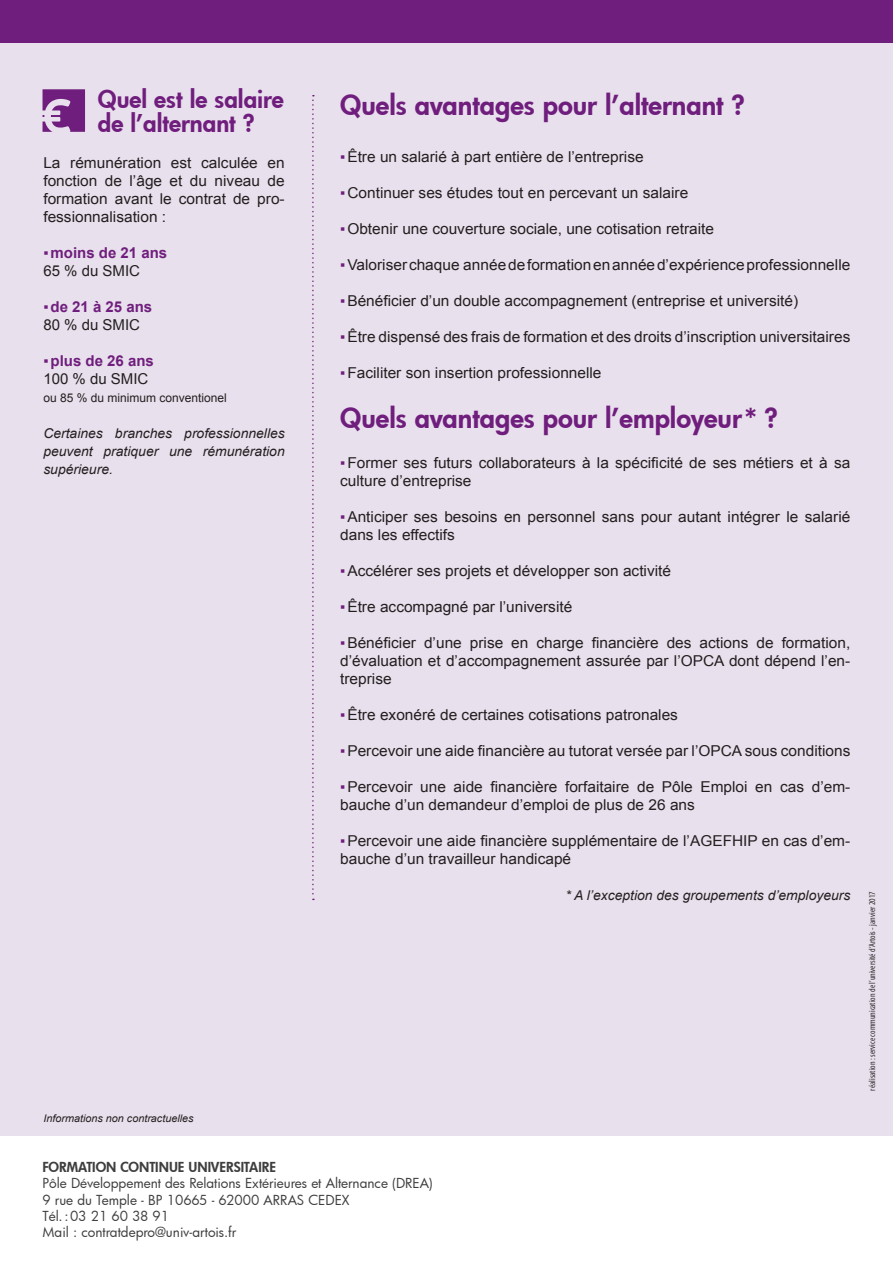
<style>
.page{position:relative;width:893px;height:1263px;background:#fff}
.page>*{position:absolute;margin:0;border:0;box-sizing:border-box;transform-origin:0 0}
.t1{font:800 27px "Futura";color:#701e7d}
.t2{font:800 24px/24px "Futura";color:#701e7d}
.t3{font:15px/18px "Arial";color:#231f20}
.t4{font:700 15px/18px "Arial";color:#701e7d}
.t5{font:13.5px/16.2px "Futura";color:#3e3e3f}
.t6{font:italic 13.5px/18px "Arial";color:#231f20;text-align:justify}
.t7{font:800 13.5px "Futura";color:#3e3e3f}
.t8{font:12px "Arial";color:#231f20}
.t9{font:italic 10.5px "Arial";color:#231f20}
.t10{font:condensed 9px "Myriad Pro";color:#312f30}
.s1{font-weight:400}
.s2{font-weight:400;color:#231f20}
.s3{color:#701e7d}
</style>
<div class="page">
<div style="left:0;top:43px;width:893px;height:1093px;background:#e8e0ec"></div>
<div style="left:0;top:0;width:893px;height:43px;background:#701e7d"></div>
<svg style="left:312px;top:95px;width:2px;height:805px"></svg>
<svg style="left:43px;top:89px;width:42px;height:43px"></svg>
<h2 class="t2" style="left:98px;top:86px;width:188px">Quel est le salaire de l’alternant ?</h2>
<p class="t3" style="left:43px;top:153px;width:243px;text-align:justify">La rémunération est calculée en fonction de l’âge et du niveau de formation avant le contrat de pro&shy;fessionnalisation :</p>
<p class="t4" style="left:43px;top:244px;width:125px"><span class="s1">▪</span>moins de 21 ans<br><span class="s2">65 % du SMIC</span></p>
<p class="t4" style="left:43px;top:298px;width:110px"><span class="s1">▪</span>de 21 à 25 ans<br><span class="s2">80 % du SMIC</span></p>
<p class="t4" style="left:43px;top:352px;width:112px"><span class="s1">▪</span>plus de 26 ans<br><span class="s2">100 % du SMIC</span></p>
<p class="t8" style="left:43px;top:389px;width:185px">ou 85 % du minimum conventionel</p>
<p class="t6" style="left:43px;top:424px;width:243px">Certaines branches professionnelles peuvent pratiquer une rémunération supérieure.</p>
<h1 class="t1" style="left:340px;top:87px;width:406px">Quels avantages pour l’alternant ?</h1>
<p class="t3" style="left:340px;top:148px;width:305px"><span class="s3">▪</span>Être un salarié à part entière de l’entreprise</p>
<p class="t3" style="left:340px;top:184px;width:350px"><span class="s3">▪</span>Continuer ses études tout en percevant un salaire</p>
<p class="t3" style="left:340px;top:220px;width:375px"><span class="s3">▪</span>Obtenir une couverture sociale, une cotisation retraite</p>
<p class="t3" style="left:340px;top:256px;width:512px"><span class="s3">▪</span>Valoriser chaque année de formation en année d’expérience professionnelle</p>
<p class="t3" style="left:340px;top:292px;width:460px"><span class="s3">▪</span>Bénéficier d’un double accompagnement (entreprise et université)</p>
<p class="t3" style="left:340px;top:328px;width:512px"><span class="s3">▪</span>Être dispensé des frais de formation et des droits d’inscription universitaires</p>
<p class="t3" style="left:340px;top:364px;width:263px"><span class="s3">▪</span>Faciliter son insertion professionnelle</p>
<h1 class="t1" style="left:340px;top:400px;width:439px">Quels avantages pour l’employeur * ?</h1>
<p class="t3" style="left:340px;top:454px;width:512px"><span class="s3">▪</span>Former ses futurs collaborateurs à la spécificité de ses métiers et à sa culture d’entreprise</p>
<p class="t3" style="left:340px;top:508px;width:512px"><span class="s3">▪</span>Anticiper ses besoins en personnel sans pour autant intégrer le salarié dans les effectifs</p>
<p class="t3" style="left:340px;top:562px;width:332px"><span class="s3">▪</span>Accélérer ses projets et développer son activité</p>
<p class="t3" style="left:340px;top:598px;width:234px"><span class="s3">▪</span>Être accompagné par l’université</p>
<p class="t3" style="left:340px;top:634px;width:512px;text-align:justify"><span class="s3">▪</span>Bénéficier d’une prise en charge financière des actions de formation, d’évaluation et d’accompagnement assurée par l’OPCA dont dépend l’en&shy;treprise</p>
<p class="t3" style="left:340px;top:706px;width:339px"><span class="s3">▪</span>Être exonéré de certaines cotisations patronales</p>
<p class="t3" style="left:340px;top:742px;width:512px"><span class="s3">▪</span>Percevoir une aide financière au tutorat versée par l’OPCA sous conditions</p>
<p class="t3" style="left:340px;top:778px;width:512px"><span class="s3">▪</span>Percevoir une aide financière forfaitaire de Pôle Emploi en cas d’em&shy;bauche d’un demandeur d’emploi de plus de 26 ans</p>
<p class="t3" style="left:340px;top:832px;width:512px"><span class="s3">▪</span>Percevoir une aide financière supplémentaire de l’AGEFHIP en cas d’em&shy;bauche d’un travailleur handicapé</p>
<p class="t6" style="left:565px;top:886px;width:286px">* A l’exception des groupements d’employeurs</p>
<p class="t9" style="left:43px;top:1111px;width:152px">Informations non contractuelles</p>
<p class="t7" style="left:43px;top:1158px;width:235px">FORMATION CONTINUE UNIVERSITAIRE</p>
<p class="t5" style="left:43px;top:1175px;width:392px">Pôle Développement des Relations Extérieures et Alternance (DREA)<br>9 rue du Temple - BP 10665 - 62000 ARRAS CEDEX<br>Tél.:03 21 60 38 91<br>Mail : contratdepro@univ-artois.fr</p>
<p class="t10" style="left:867px;top:1090px;width:200px;rotate:-90deg">réalisation : service communication de l’université d’Artois - janvier 2017</p>
</div>
